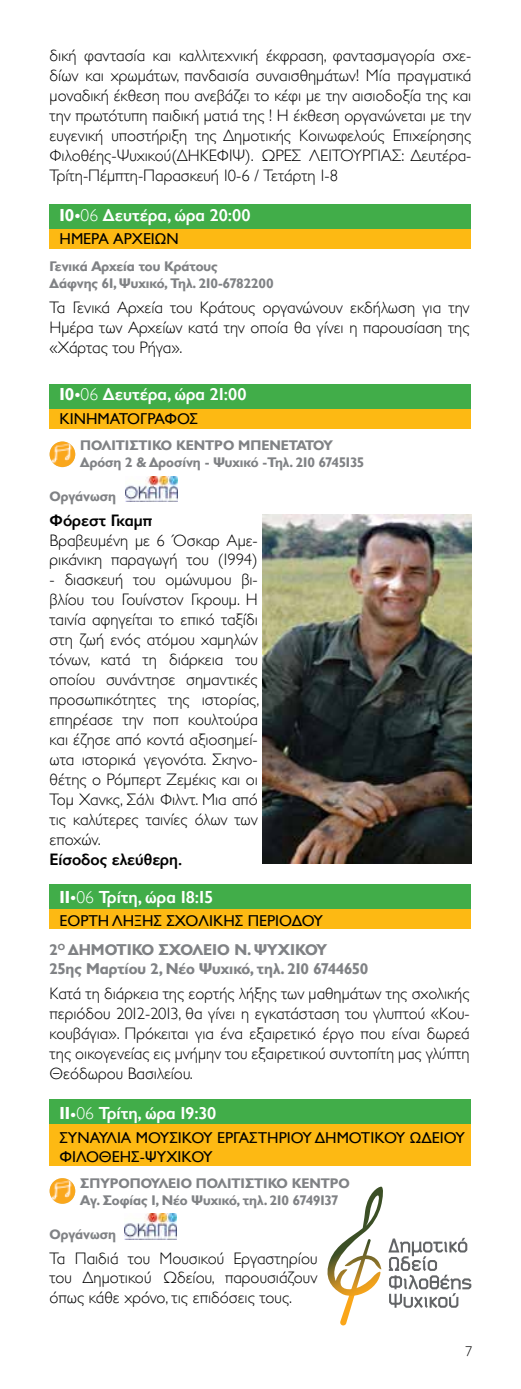
<style>
.page{position:relative;width:521px;height:1389px;background:#fff}
.page>*{position:absolute;margin:0;border:0;box-sizing:border-box;transform-origin:0 0}
.t1{font:600 17.5px "Gill Sans Hel";color:#fff}
.t2{font:300 16.62px/19.9px "Gill Sans Hel";color:#000;text-align:justify}
.t3{font:600 16.62px "Gill Sans Hel";color:#000}
.t4{font:15.75px "Gill Sans Hel";color:#000}
.t5{font:700 15.75px/18.9px "Gill Sans Hel";color:#808285}
.t6{font:700 14px/16.8px "Gill Sans Hel";color:#808285}
.t7{font:300 14px "Gill Sans Hel";color:#000}
.s1{font-weight:700}
.s2{font-weight:400}
.s3{font-weight:300}
</style>
<div class="page">
<div style="left:50px;top:384px;width:421px;height:45px;background:#fdb913"></div>
<div style="left:50px;top:384px;width:421px;height:24px;background:#41ad49"></div>
<div style="left:50px;top:205px;width:421px;height:44px;background:#fdb913"></div>
<div style="left:50px;top:205px;width:421px;height:24px;background:#41ad49"></div>
<div style="left:50px;top:885px;width:421px;height:44px;background:#fdb913"></div>
<div style="left:50px;top:885px;width:421px;height:24px;background:#41ad49"></div>
<div style="left:50px;top:1100px;width:421px;height:66px;background:#fdb913"></div>
<div style="left:50px;top:1100px;width:421px;height:24px;background:#41ad49"></div>
<img style="left:263px;top:515px;width:208px;height:348px">
<img style="left:50px;top:441px;width:25px;height:26px;border-radius:13px">
<img style="left:50px;top:1178px;width:25px;height:26px;border-radius:13px">
<img style="left:125px;top:476px;width:52px;height:26px">
<img style="left:124px;top:1214px;width:52px;height:25px">
<svg style="left:327px;top:1186px;width:144px;height:140px"></svg>
<p class="t2" style="left:50px;top:45px;width:423px">δική φαντασία και καλλιτεχνική έκφραση, φαντασμαγορία σχε&shy;δίων και χρωμάτων, πανδαισία συναισθημάτων! Μία πραγματικά μοναδική έκθεση που ανεβάζει το κέφι με την αισιοδοξία της και την πρωτότυπη παιδική ματιά της ! Η έκθεση οργανώνεται με την ευγενική υποστήριξη της Δημοτικής Κοινωφελούς Επιχείρησης Φιλοθέης-Ψυχικού(ΔΗΚΕΦΙΨ). ΩΡΕΣ ΛΕΙΤΟΥΡΓΙΑΣ: Δευτέρα-Τρίτη-Πέμπτη-Παρασκευή 10-6 / Τετάρτη 1-8</p>
<p class="t1" style="left:60px;top:205px;width:192px"><span class="s1">10</span><span class="s2">•</span><span class="s3">06</span> Δευτέρα, ώρα 20:00</p>
<p class="t4" style="left:60px;top:231px;width:11px">ημερα</p>
<p class="t4" style="left:113px;top:231px;width:11px">αρχειων</p>
<p class="t6" style="left:50px;top:258px;width:225px">Γενικά Αρχεία του Κράτους<br>Δάφνης 61, Ψυχικό, Τηλ. 210-6782200</p>
<p class="t2" style="left:50px;top:297px;width:422px">Τα Γενικά Αρχεία του Κράτους οργανώνουν εκδήλωση για την Ημέρα των Αρχείων κατά την οποία θα γίνει η παρουσίαση της «Χάρτας του Ρήγα».</p>
<p class="t1" style="left:60px;top:384px;width:189px"><span class="s1">10</span><span class="s2">•</span><span class="s3">06</span> Δευτέρα, ώρα 21:00</p>
<p class="t4" style="left:60px;top:410px;width:140px">ΚΙΝΗΜΑΤΟΓΡΑΦΟΣ</p>
<p class="t6" style="left:80px;top:437px;width:20px">Πολιτιστικό</p>
<p class="t6" style="left:176px;top:437px;width:21px">Κέντρο</p>
<p class="t6" style="left:80px;top:437px;width:285px;text-indent:158px">Μπενετάτου<br>Δρόση 2 &amp; Δροσίνη - Ψυχικό -Τηλ. 210 6745135</p>
<p class="t6" style="left:50px;top:487px;width:68px">Οργάνωση</p>
<p class="t3" style="left:50px;top:511px;width:104px">Φόρεστ Γκαμπ</p>
<p class="t2" style="left:50px;top:530px;width:210px">Βραβευμένη με 6 Όσκαρ Αμε&shy;ρικάνικη παραγωγή του (1994)</p>
<p class="t2" style="left:50px;top:570px;width:211px">- διασκευή του ομώνυμου βι&shy;βλίου του Γουίνστον Γκρουμ. Η ταινία αφηγείται το επικό ταξίδι στη ζωή ενός ατόμου χαμηλών τόνων, κατά τη διάρκεια του οποίου συνάντησε σημαντικές προσωπικότητες της ιστορίας, επηρέασε την ποπ κουλτούρα και έζησε από κοντά αξιοσημεί&shy;ωτα ιστορικά γεγονότα. Σκηνο&shy;θέτης ο Ρόμπερτ Ζεμέκις και οι Τομ Χανκς, Σάλι Φιλντ. Μια από τις καλύτερες ταινίες όλων των εποχών.</p>
<p class="t3" style="left:50px;top:850px;width:134px">Είσοδος ελεύθερη.</p>
<p class="t1" style="left:60px;top:887px;width:155px"><span class="s1">11</span><span class="s2">•</span><span class="s3">06</span> Tρίτη, ώρα 18:15</p>
<p class="t4" style="left:60px;top:913px;width:11px">εορτη</p>
<p class="t4" style="left:112px;top:913px;width:65px">ληξησ σχολικησ</p>
<p class="t4" style="left:248px;top:913px;width:22px">περιοδου</p>
<p class="t5" style="left:50px;top:940px;width:41px">2<sup>ο</sup> Δημοτικό</p>
<p class="t5" style="left:159px;top:940px;width:22px">Σχολείο</p>
<p class="t5" style="left:50px;top:940px;width:320px;text-indent:185px">Ν. Ψυχικού<br>25ης Μαρτίου 2, Νέο Ψυχικό, τηλ. 210 6744650</p>
<p class="t2" style="left:50px;top:984px;width:422px">Κατά τη διάρκεια της εορτής λήξης των μαθημάτων της σχολικής περιόδου 2012-2013, θα γίνει η εγκατάσταση του γλυπτού «Κου&shy;κουβάγια». Πρόκειται για ένα εξαιρετικό έργο που είναι δωρεά της οικογενείας εις μνήμην του εξαιρετικού συντοπίτη μας γλύπτη Θεόδωρου Βασιλείου.</p>
<p class="t1" style="left:60px;top:1103px;width:158px"><span class="s1">11</span><span class="s2">•</span><span class="s3">06</span> Τρίτη, ώρα 19:30</p>
<p class="t4" style="left:60px;top:1129px;width:10px">συναυλια</p>
<p class="t4" style="left:136px;top:1129px;width:11px">μουσικου</p>
<p class="t4" style="left:217px;top:1129px;width:10px">εργαστηριου</p>
<p class="t4" style="left:315px;top:1129px;width:12px">δημοτικου</p>
<p class="t4" style="left:410px;top:1129px;width:11px">ωδειου</p>
<p class="t4" style="left:60px;top:1148px;width:11px">φιλοθεησ</p>
<p class="t4" style="left:140px;top:1148px;width:16px">-ψυχικου</p>
<p class="t6" style="left:80px;top:1175px;width:271px">ΣΠΥΡΟΠΟΥΛΕΙΟ ΠΟΛΙΤΙΣΤΙΚΟ ΚΕΝΤΡΟ<br>Αγ. Σοφίας 1, Νέο Ψυχικό, τηλ. 210 6749137</p>
<p class="t6" style="left:50px;top:1225px;width:68px">Οργάνωση</p>
<p class="t2" style="left:50px;top:1248px;width:269px">Τα Παιδιά του Μουσικού Εργαστηρίου του Δημοτικού Ωδείου, παρουσιάζουν όπως κάθε χρόνο, τις επιδόσεις τους.</p>
<p class="t7" style="left:465px;top:1344px;width:8px">7</p>
</div>
